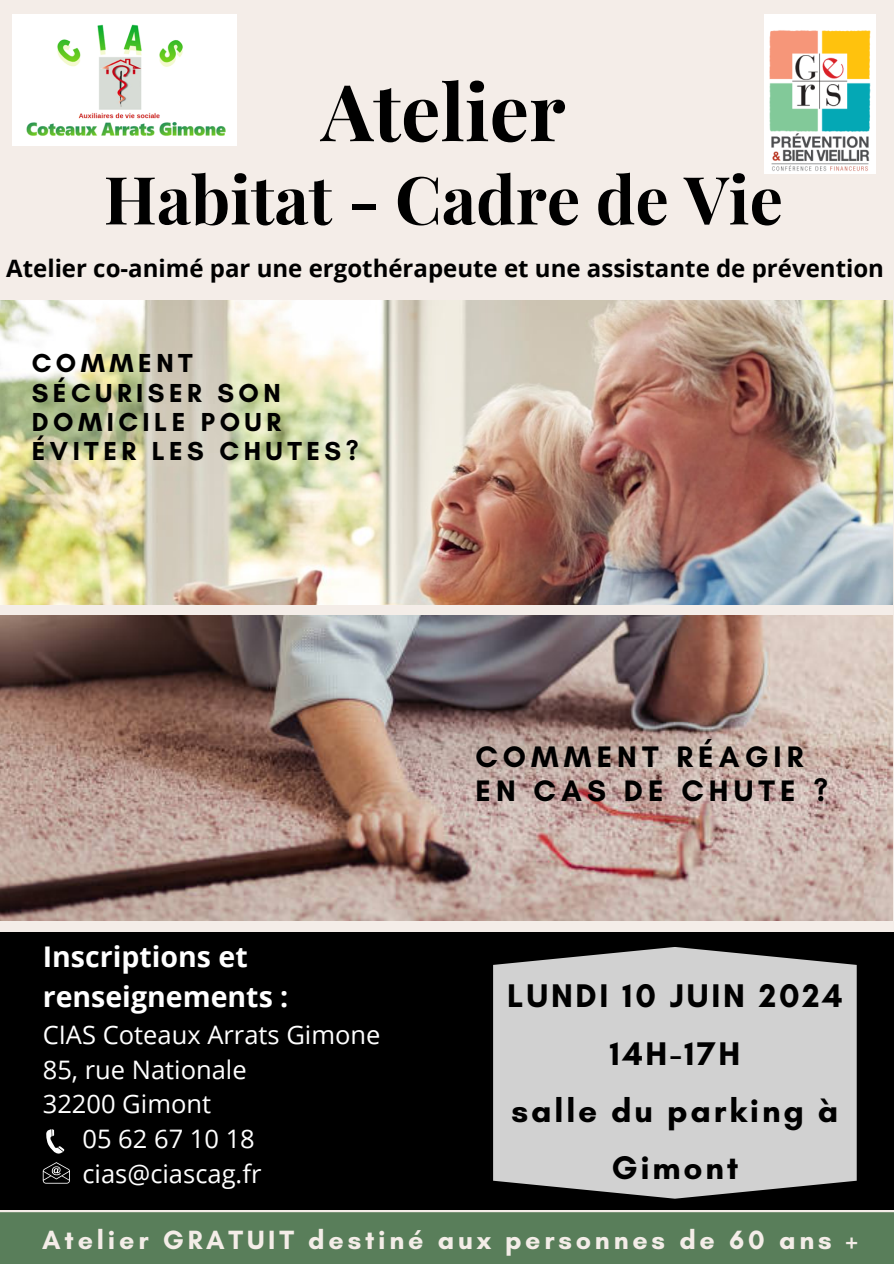
<style>
.page{position:relative;width:894px;height:1264px;background:#fff}
.page>*{position:absolute;margin:0;border:0;box-sizing:border-box;transform-origin:0 0}
.t1{font:700 78.3px "Playfair Display";color:#000}
.t2{font:700 66.3px "Playfair Display";color:#000}
.t3{font:700 33.3px/57.3px "Glacial Indifference";letter-spacing:.085em;color:#000;text-align:center}
.t4{font:700 30.15px/33.8px "Glacial Indifference";letter-spacing:.17em;color:#000}
.t5{font:700 28.5px/39.3px "Open Sans";color:#fff}
.t6{font:700 26.85px "Glacial Indifference";letter-spacing:.14em;color:#f4ede8}
.t7{font:700 26.55px/29.2px "Glacial Indifference";letter-spacing:.17em;color:#000}
.t8{font:25.5px "Open Sans";color:#fff}
.t9{font:700 24px "Open Sans";color:#000}
</style>
<div class="page">
<div style="left:0;top:0;width:893px;height:1263px;background:#f4ede8"></div>
<img style="left:0;top:301px;width:892px;height:303px">
<img style="left:0;top:616px;width:892px;height:304px">
<svg style="left:0;top:1209px;width:893px;height:54px;background:#5d805e"></svg>
<img style="left:12px;top:15px;width:224px;height:130px">
<div style="left:0;top:932px;width:893px;height:277px;background:#000"></div>
<svg style="left:46px;top:1129px;width:18px;height:24px"></svg>
<svg style="left:43px;top:1162px;width:27px;height:21px"></svg>
<svg style="left:493px;top:947px;width:363px;height:251px;background:#c2c2c2"></svg>
<img style="left:764px;top:15px;width:111px;height:158px">
<h1 class="t1" style="left:321px;top:56px;width:246px">Atelier</h1>
<h1 class="t2" style="left:104px;top:153px;width:680px">Habitat - Cadre de Vie</h1>
<p class="t9" style="left:6px;top:251px;width:879px">Atelier co-animé par une ergothérapeute et une assistante de prévention</p>
<h2 class="t7" style="left:32px;top:348px;width:328px">COMMENT<br>SÉCURISER SON<br>DOMICILE POUR<br>ÉVITER LES CHUTES?</h2>
<h6 class="t5" style="left:43px;top:936px;width:247px">Inscriptions et renseignements :</h6>
<h6 class="t8" style="left:43px;top:1016px;width:339px">CIAS Coteaux Arrats Gimone</h6>
<h6 class="t8" style="left:43px;top:1051px;width:205px">85, rue Nationale</h6>
<h6 class="t8" style="left:43px;top:1086px;width:170px">32200 Gimont</h6>
<h6 class="t8" style="left:82px;top:1121px;width:174px">05 62 67 10 18</h6>
<h6 class="t8" style="left:82px;top:1155px;width:180px">cias@ciascag.fr</h6>
<h4 class="t4" style="left:475px;top:739px;width:354px">COMMENT RÉAGIR<br>EN CAS DE CHUTE ?</h4>
<h3 class="t3" style="left:507px;top:966px;width:337px">LUNDI 10 JUIN 2024<br>14H-17H<br>salle du parking à<br>Gimont</h3>
<p class="t6" style="left:42px;top:1223px;width:816px">Atelier GRATUIT destiné aux personnes de 60 ans +</p>
</div>
